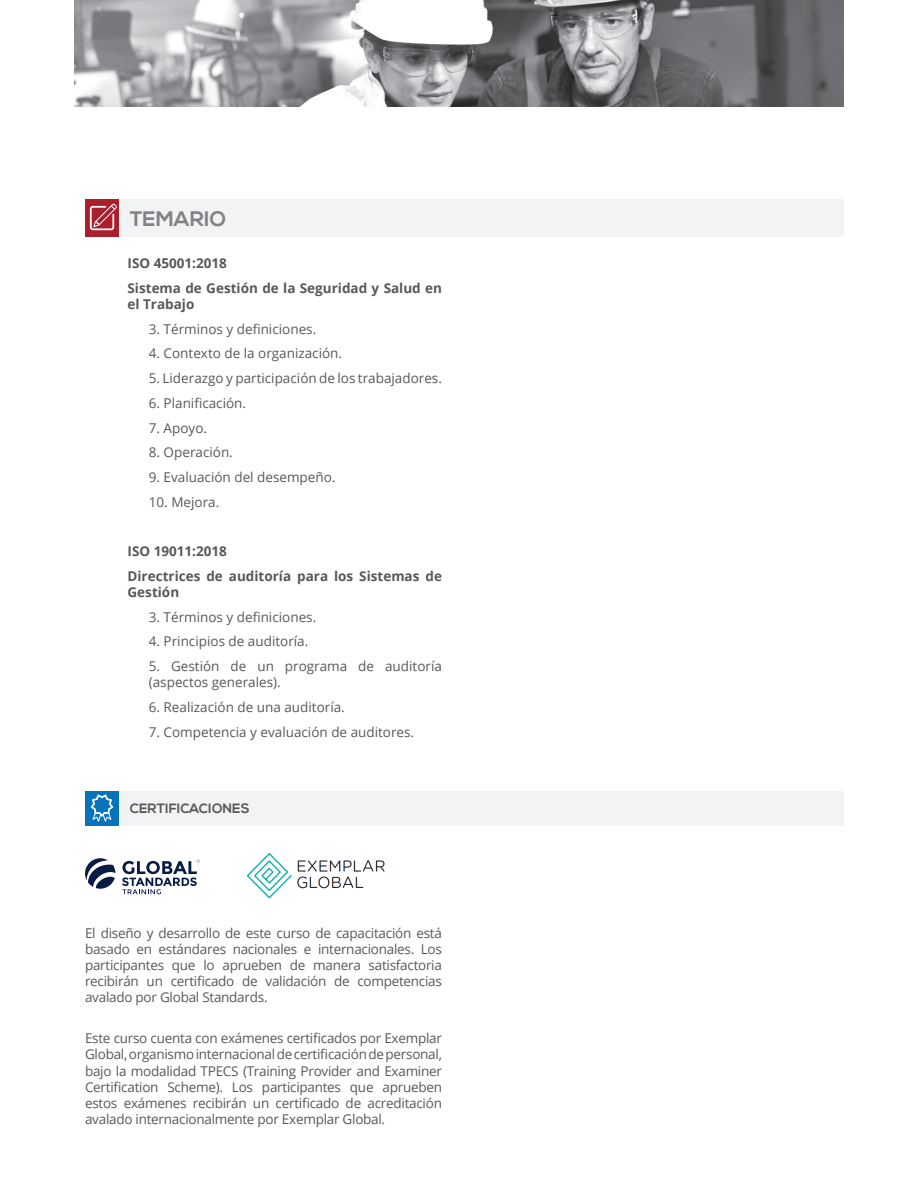
<style>
.page{position:relative;width:918px;height:1188px;background:#fff}
.page>*{position:absolute;margin:0;border:0;box-sizing:border-box;transform-origin:0 0}
.t1{font:700 21px "Nexa";color:#808285}
.Textos{font:13.5px/16.2px "Open Sans";color:#57585a;text-align:justify}
.Textos-2{font:700 13.5px/16.2px "Open Sans";color:#57585a}
.t2{font:700 13.5px "Nexa";color:#57585a}
</style>
<div class="page">
<div style="left:85px;top:200px;width:34px;height:37px;background:#ab1e2c"></div>
<div style="left:119px;top:200px;width:725px;height:37px;background:#f2f3f4"></div>
<svg style="left:90px;top:204px;width:27px;height:26px"></svg>
<div style="left:85px;top:791px;width:34px;height:34px;background:#0773bb"></div>
<div style="left:119px;top:791px;width:725px;height:34px;background:#f2f3f4"></div>
<svg style="left:91px;top:795px;width:22px;height:27px"></svg>
<img style="left:247px;top:853px;width:138px;height:46px">
<img style="left:74px;top:0;width:770px;height:106px">
<svg style="left:85px;top:858px;width:31px;height:31px"></svg>
<svg style="left:122px;top:860px;width:78px;height:34px"></svg>
<p class="t1" style="left:130px;top:207px;width:98px">TEMARIO</p>
<p class="Textos-2" style="left:128px;top:255px;width:101px">ISO 45001:2018</p>
<p class="Textos-2" style="left:128px;top:280px;width:316px">Sistema de Gestión de la Seguridad y Salud en el Trabajo</p>
<p class="Textos" style="left:149px;top:320px;width:169px">3. Términos y definiciones.</p>
<p class="Textos" style="left:149px;top:345px;width:195px">4. Contexto de la organización.</p>
<p class="Textos" style="left:149px;top:370px;width:295px">5. Liderazgo y participación de los trabajadores.</p>
<p class="Textos" style="left:149px;top:395px;width:99px">6. Planificación.</p>
<p class="Textos" style="left:149px;top:419px;width:60px">7. Apoyo.</p>
<p class="Textos" style="left:149px;top:444px;width:86px">8. Operación.</p>
<p class="Textos" style="left:149px;top:469px;width:188px">9. Evaluación del desempeño.</p>
<p class="Textos" style="left:149px;top:493px;width:72px">10. Mejora.</p>
<p class="Textos-2" style="left:128px;top:543px;width:101px">ISO 19011:2018</p>
<p class="Textos-2" style="left:128px;top:567px;width:316px">Directrices de auditoría para los Sistemas de<br>Gestión</p>
<p class="Textos" style="left:149px;top:608px;width:169px">3. Términos y definiciones.</p>
<p class="Textos" style="left:149px;top:633px;width:161px">4. Principios de auditoría.</p>
<p class="Textos" style="left:149px;top:658px;width:295px">5. Gestión de un programa de auditoría (aspectos generales).</p>
<p class="Textos" style="left:149px;top:699px;width:198px">6. Realización de una auditoría.</p>
<p class="Textos" style="left:149px;top:723px;width:267px">7. Competencia y evaluación de auditores.</p>
<p class="t2" style="left:130px;top:801px;width:122px">CERTIFICACIONES</p>
<p class="Textos" style="left:85px;top:924px;width:358px">El diseño y desarrollo de este curso de capacitación está basado en estándares nacionales e internacionales. Los participantes que lo aprueben de manera satisfactoria recibirán un certificado de validación de competencias avalado por Global Standards.</p>
<p class="Textos" style="left:85px;top:1030px;width:358px">Este curso cuenta con exámenes certificados por Exemplar Global, organismo internacional de certificación de personal, bajo la modalidad TPECS (Training Provider and Examiner Certification Scheme). Los participantes que aprueben estos exámenes recibirán un certificado de acreditación avalado internacionalmente por Exemplar Global.</p>
</div>
